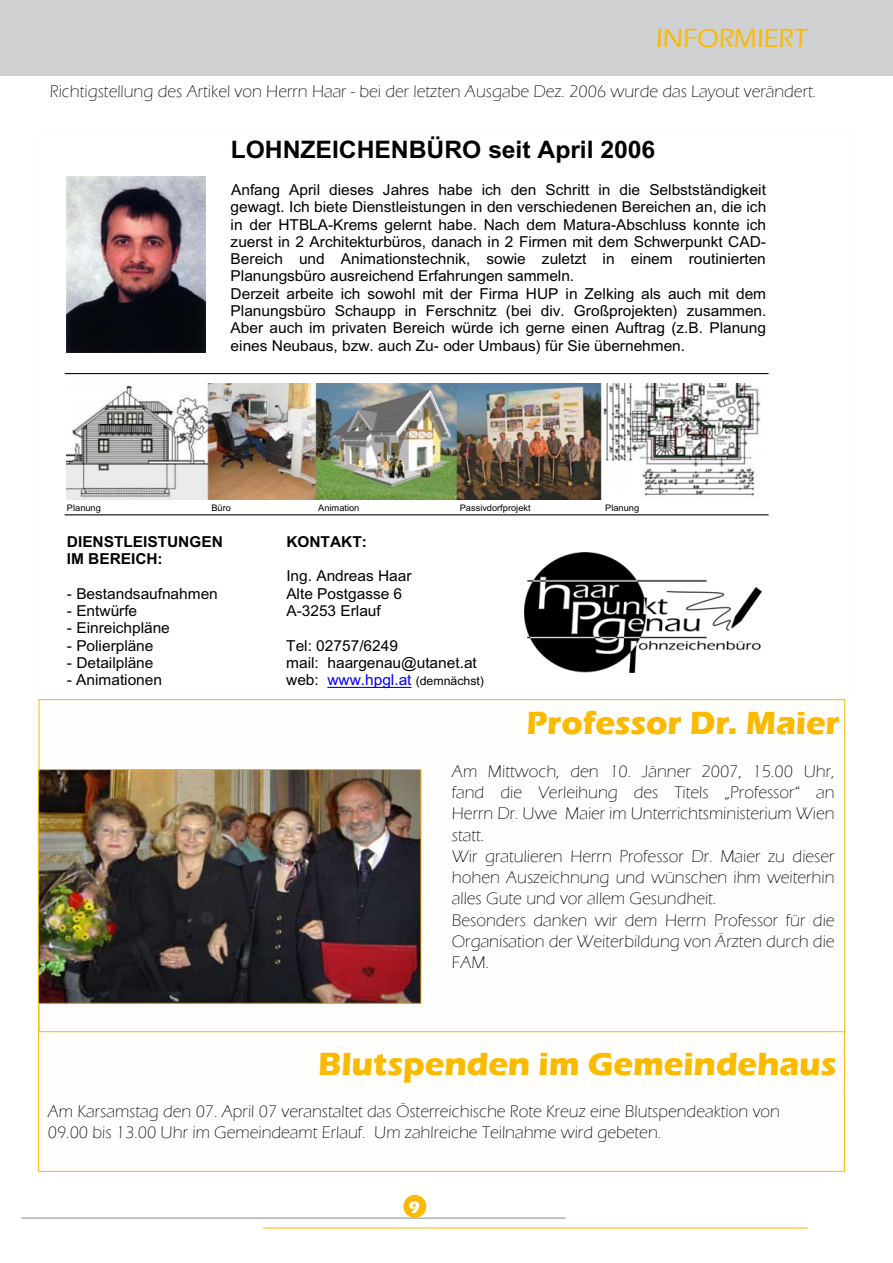
<style>
.page{position:relative;width:893px;height:1263px;background:#fff}
.page>*{position:absolute;margin:0;border:0;box-sizing:border-box;transform-origin:0 0}
.t1{font:700 33px "Eras ITC";letter-spacing:-.005em;color:#faba00}
.t2{font:500 27px "Eras ITC";color:#f9ba05}
.t3{font:700 24.15px "Arial";color:#000}
.t4{font:300 17.25px/21.3px "Eras ITC";color:#000}
.t5{font:700 17.25px "Eras ITC";color:#fff}
.t6{font:15.15px/17.2px "Arial";color:#000}
.t7{font:700 15.15px "Arial";color:#000}
.t8{font:15.15px "Arial";color:#00f}
.t9{font:9px "Arial";color:#000}
.s1{color:#000}
.s2{font-size:12px;color:#000}
</style>
<div class="page">
<div style="left:0;top:0;width:893px;height:75px;background:#cfd0d1"></div>
<div style="left:403px;top:1195px;width:23px;height:23px;background:#faba00;border-radius:50%"></div>
<hr style="left:263px;top:1227px;width:545px;height:1px;background:#faba00">
<hr style="left:21px;top:1217px;width:545px;height:2px;background:#b1b2b4">
<img style="left:40px;top:771px;width:379px;height:230px">
<div style="left:38px;top:769px;width:383px;height:234px;border:1px solid #faba00"></div>
<img style="left:525px;top:553px;width:236px;height:119px">
<img style="left:67px;top:177px;width:138px;height:176px">
<img style="left:67px;top:384px;width:694px;height:115px">
<hr style="left:65px;top:373px;width:703px;height:1px;background:#000">
<hr style="left:65px;top:514px;width:703px;height:1px;background:#000">
<hr style="left:327px;top:687px;width:84px;height:1px;background:#00f">
<h2 class="t2" style="left:656px;top:23px;width:153px">INFORMIERT</h2>
<p class="t4" style="left:50px;top:80px;width:768px">Richtigstellung des Artikel von Herrn Haar - bei der letzten Ausgabe Dez. 2006 wurde das Layout verändert.</p>
<h3 class="t3" style="left:231px;top:136px;width:426px">LOHNZEICHENBÜRO seit April 2006</h3>
<p class="t6" style="left:231px;top:181px;width:537px">Anfang April dieses Jahres habe ich den Schritt in die Selbstständigkeit gewagt. Ich biete Dienstleistungen in den verschiedenen Bereichen an, die ich in der HTBLA-Krems gelernt habe. Nach dem Matura-Abschluss konnte ich zuerst in 2 Architekturbüros, danach in 2 Firmen mit dem Schwerpunkt CAD-Bereich und Animationstechnik, sowie zuletzt in einem routinierten Planungsbüro ausreichend Erfahrungen sammeln.<br>Derzeit arbeite ich sowohl mit der Firma HUP in Zelking als auch mit dem Planungsbüro Schaupp in Ferschnitz (bei div. Großprojekten) zusammen.<br>Aber auch im privaten Bereich würde ich gerne einen Auftrag (z.B. Planung eines Neubaus, bzw. auch Zu- oder Umbaus) für Sie übernehmen.</p>
<p class="t9" style="left:67px;top:503px;width:35px">Planung</p>
<p class="t9" style="left:211px;top:503px;width:21px">Büro</p>
<p class="t9" style="left:318px;top:503px;width:43px">Animation</p>
<p class="t9" style="left:460px;top:503px;width:72px">Passivdorfprojekt</p>
<p class="t9" style="left:605px;top:503px;width:35px">Planung</p>
<p class="t7" style="left:67px;top:532px;width:157px">DIENSTLEISTUNGEN</p>
<p class="t7" style="left:286px;top:532px;width:82px">KONTAKT:</p>
<p class="t7" style="left:67px;top:550px;width:97px">IM BEREICH:</p>
<p class="t6" style="left:286px;top:568px;width:127px">Ing. Andreas Haar</p>
<p class="t6" style="left:67px;top:585px;width:152px">- Bestandsaufnahmen</p>
<p class="t6" style="left:286px;top:585px;width:117px">Alte Postgasse 6</p>
<p class="t6" style="left:67px;top:602px;width:72px">- Entwürfe</p>
<p class="t6" style="left:286px;top:602px;width:96px">A-3253 Erlauf</p>
<p class="t6" style="left:67px;top:619px;width:104px">- Einreichpläne</p>
<p class="t6" style="left:67px;top:637px;width:88px">- Polierpläne</p>
<p class="t6" style="left:286px;top:637px;width:113px">Tel: 02757/6249</p>
<p class="t6" style="left:67px;top:654px;width:88px">- Detailpläne</p>
<p class="t6" style="left:286px;top:654px;width:192px">mail: haargenau@utanet.at</p>
<p class="t6" style="left:67px;top:671px;width:97px">- Animationen</p>
<p class="t8" style="left:286px;top:671px;width:199px"><span class="s1">web:</span> www.hpgl.at <span class="s2">(demnächst)</span></p>
<h1 class="t1" style="left:527px;top:704px;width:315px">Professor Dr. Maier</h1>
<p class="t4" style="left:452px;top:761px;width:384px">Am Mittwoch, den 10. Jänner 2007, 15.00 Uhr, fand die Verleihung des Titels „Professor“ an Herrn Dr. Uwe Maier im Unterrichtsministerium Wien statt.<br>Wir gratulieren Herrn Professor Dr. Maier zu dieser hohen Auszeichnung und wünschen ihm weiterhin alles Gute und vor allem Gesundheit.<br>Besonders danken wir dem Herrn Professor für die Organisation der Weiterbildung von Ärzten durch die FAM.</p>
<h1 class="t1" style="left:318px;top:1045px;width:520px">Blutspenden im Gemeindehaus</h1>
<p class="t4" style="left:48px;top:1101px;width:734px">Am Karsamstag den 07. April 07 veranstaltet das Österreichische Rote Kreuz eine Blutspendeaktion von<br>09.00 bis 13.00 Uhr im Gemeindeamt Erlauf. Um zahlreiche Teilnahme wird gebeten.</p>
<p class="t5" style="left:409px;top:1198px;width:13px">9</p>
</div>
